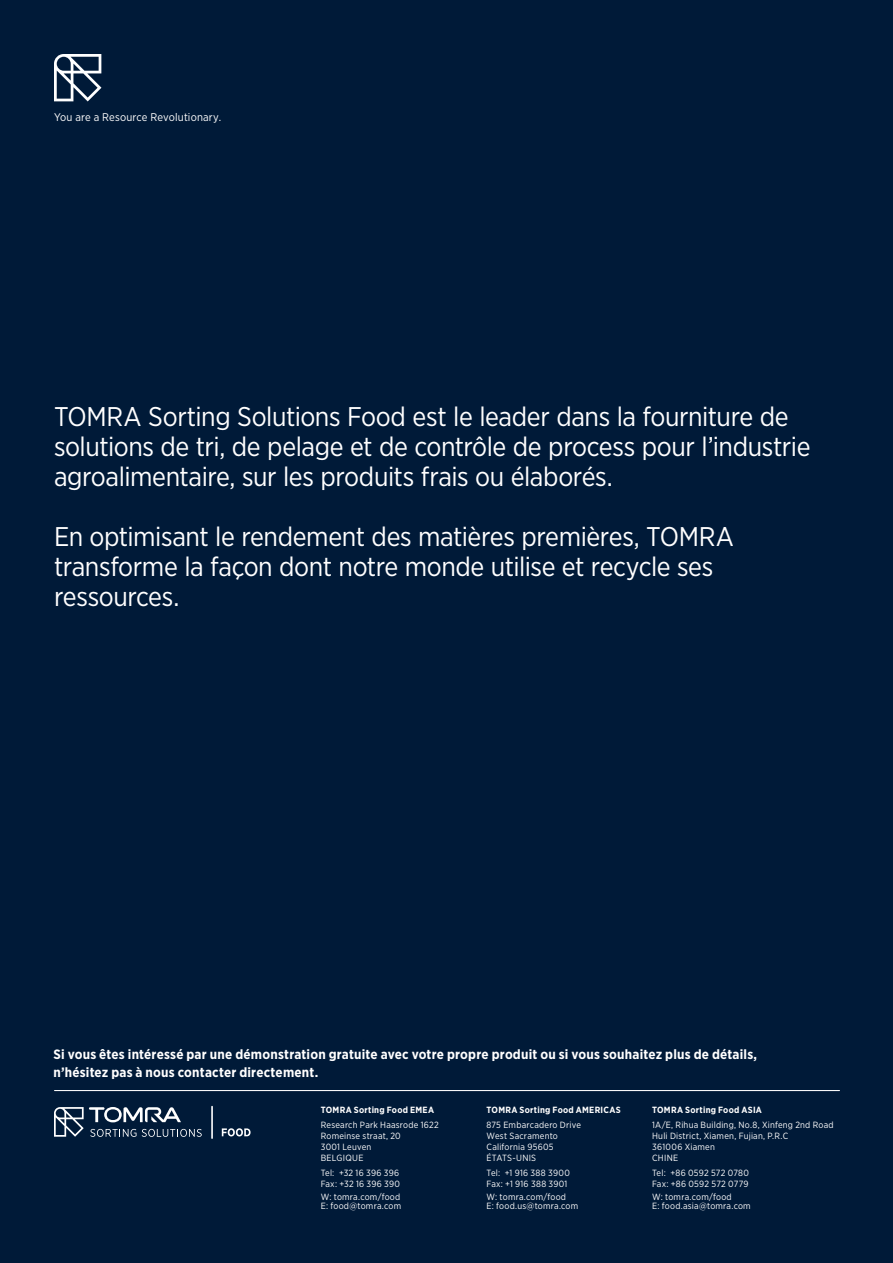
<style>
.page{position:relative;width:893px;height:1263px;background:#001a38}
.page>*{position:absolute;margin:0;border:0;box-sizing:border-box;transform-origin:0 0}
.t1{font:27px/30px "Gotham Narrow";letter-spacing:-.015em;color:#fff}
.t2{font:700 13.5px/18px "Gotham Narrow";letter-spacing:.015em;color:#fff}
.t3{font:11.1px "Gotham Narrow";letter-spacing:.015em;color:#fff}
.t4{font:9px/10.8px "Gotham Narrow";letter-spacing:.025em;color:#fff}
.t5{font:700 9px "Gotham Narrow";letter-spacing:.03em;color:#fff}
</style>
<div class="page">
<svg style="left:54px;top:54px;width:47px;height:47px"></svg>
<hr style="left:211px;top:1106px;width:2px;height:33px;background:#fff">
<svg style="left:222px;top:1128px;width:29px;height:8px"></svg>
<svg style="left:54px;top:1107px;width:148px;height:30px"></svg>
<hr style="left:55px;top:1090px;width:784px;height:1px;background:#fff">
<p class="t3" style="left:54px;top:110px;width:169px">You are a Resource Revolutionary.</p>
<h1 class="t1" style="left:54px;top:401px;width:758px">TOMRA Sorting Solutions Food est le leader dans la fourniture de solutions de tri, de pelage et de contrôle de process pour l’industrie agroalimentaire, sur les produits frais ou élaborés.</h1>
<h1 class="t1" style="left:54px;top:521px;width:682px">En optimisant le rendement des matières premières, TOMRA transforme la façon dont notre monde utilise et recycle ses ressources.</h1>
<h2 class="t2" style="left:53px;top:1045px;width:705px">Si vous êtes intéressé par une démonstration gratuite avec votre propre produit ou si vous souhaitez plus de détails, n’hésitez pas à nous contacter directement.</h2>
<p class="t5" style="left:486px;top:1104px;width:136px">TOMRA Sorting Food AMERICAS</p>
<p class="t4" style="left:486px;top:1120px;width:96px">875 Embarcadero Drive<br>West Sacramento<br>California 95605<br>ÉTATS-UNIS</p>
<p class="t4" style="left:486px;top:1167px;width:85px">Tel: +1 916 388 3900<br>Fax: +1 916 388 3901</p>
<p class="t4" style="left:486px;top:1192px;width:93px;line-height:9px">W: tomra.com/food<br>E: food.us@tomra.com</p>
<p class="t5" style="left:321px;top:1104px;width:115px">TOMRA Sorting Food EMEA</p>
<p class="t4" style="left:321px;top:1119px;width:120px">Research Park Haasrode 1622<br>Romeinse straat, 20<br>3001 Leuven<br>BELGIQUE</p>
<p class="t4" style="left:321px;top:1167px;width:81px">Tel: +32 16 396 396<br>Fax: +32 16 396 390</p>
<p class="t4" style="left:321px;top:1192px;width:82px;line-height:9px">W: tomra.com/food<br>E: food@tomra.com</p>
<p class="t5" style="left:652px;top:1105px;width:111px">TOMRA Sorting Food ASIA</p>
<p class="t4" style="left:652px;top:1120px;width:183px">1A/E, Rihua Building, No.8, Xinfeng 2nd Road<br>Huli District, Xiamen, Fujian, P.R.C<br>361006 Xiamen<br>CHINE</p>
<p class="t4" style="left:652px;top:1167px;width:98px">Tel: +86 0592 572 0780<br>Fax: +86 0592 572 0779</p>
<p class="t4" style="left:652px;top:1192px;width:100px;line-height:9px">W: tomra.com/food<br>E: food.asia@tomra.com</p>
</div>
